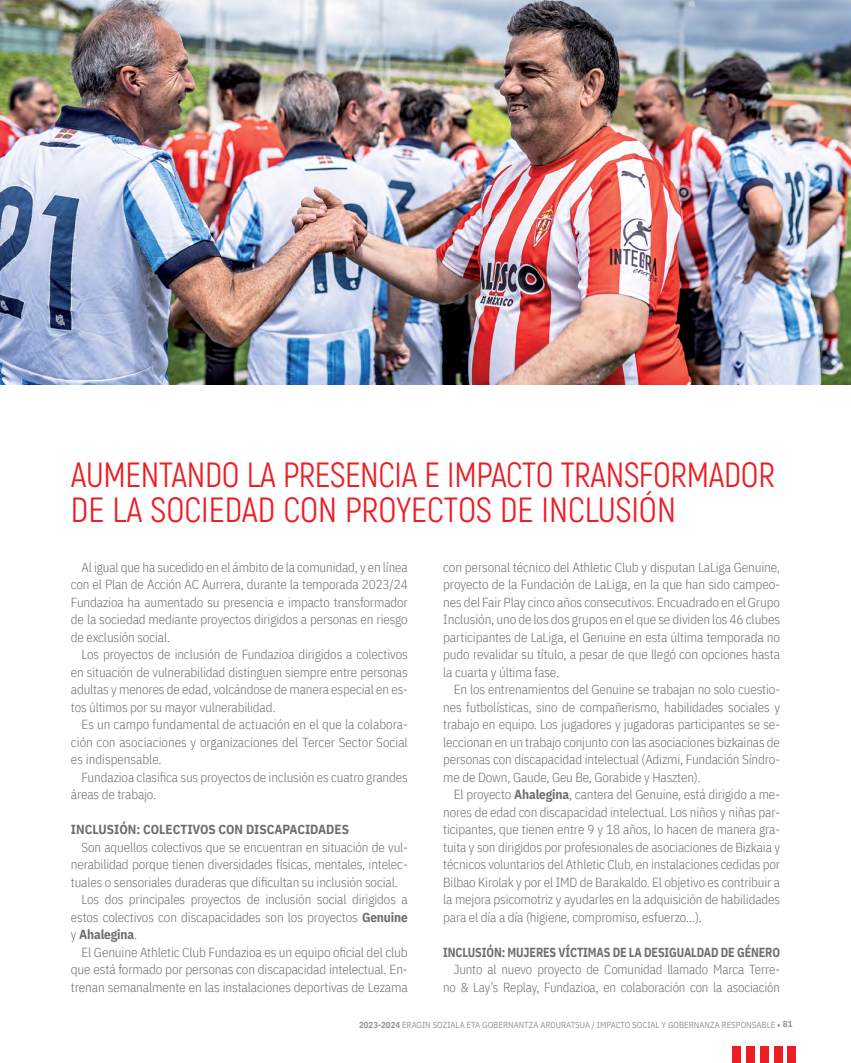
<style>
.page{position:relative;width:851px;height:1063px;background:#fff}
.page>*{position:absolute;margin:0;border:0;box-sizing:border-box;transform-origin:0 0}
.t1{font:35px "Akrobat";letter-spacing:-.005em;color:#ed1d24}
.t2{font:300 13.12px/17.5px "IBM Plex Sans Cond";letter-spacing:-.01em;color:#6d6e71;text-align:justify}
.t3{font:700 13.12px "IBM Plex Sans Cond";letter-spacing:-.01em;color:#6d6e71}
.t4{font:700 13.12px "IBM Plex Sans Cond";letter-spacing:-.01em;color:#6d6e71;scale:.91 1}
.t5{font:8.75px "IBM Plex Sans Cond";color:#939598}
.s1{font-weight:700}
.s2{font-weight:300}
</style>
<div class="page">
<div style="left:787px;top:1046px;width:8px;height:17px;background:#ed1d24"></div>
<div style="left:773px;top:1046px;width:9px;height:17px;background:#ed1d24"></div>
<div style="left:760px;top:1046px;width:8px;height:17px;background:#ed1d24"></div>
<div style="left:746px;top:1046px;width:8px;height:17px;background:#ed1d24"></div>
<div style="left:732px;top:1046px;width:8px;height:17px;background:#ed1d24"></div>
<img style="left:0;top:0;width:850px;height:385px">
<h1 class="t1" style="left:71px;top:454px;width:72px">AUMENTANDO</h1>
<h1 class="t1" style="left:247px;top:454px;width:53px">LA PRESEN</h1>
<h1 class="t1" style="left:378px;top:454px;width:199px">CIA EIMPACTO TRANSFOR</h1>
<h1 class="t1" style="left:686px;top:454px;width:40px">MADOR</h1>
<h1 class="t1" style="left:71px;top:489px;width:146px">DE LASOCIEDAD</h1>
<h1 class="t1" style="left:283px;top:489px;width:317px">CON PROYECTOS DE INCLUSIÓN</h1>
<p class="t2" style="left:71px;top:557px;width:338px;text-indent:11px">Al igual que ha sucedido en el ámbito de la comunidad, y en línea con el Plan de Acción AC Aurrera, durante la temporada 2023/24<br>Fundazioa ha aumentado su presencia e impacto transformador de la sociedad mediante proyectos dirigidos a personas en riesgo de exclusión social.</p>
<p class="t2" style="left:71px;top:645px;width:338px;text-indent:11px">Los proyectos de inclusión de Fundazioa dirigidos a colectivos en situación de vulnerabilidad distinguen siempre entre personas adultas y menores de edad, volcándose de manera especial en es&shy;tos últimos por su mayor vulnerabilidad.</p>
<p class="t2" style="left:71px;top:715px;width:338px;text-indent:11px">Es un campo fundamental de actuación en el que la colabora&shy;ción con asociaciones y organizaciones del Tercer Sector Social es indispensable.</p>
<p class="t2" style="left:71px;top:767px;width:338px;text-indent:11px">Fundazioa clasifica sus proyectos de inclusión es cuatro grandes áreas de trabajo.</p>
<p class="t3" style="left:71px;top:819px;width:14px">INCLUSI</p>
<p class="t3" style="left:119px;top:819px;width:40px">ÓN: COLECTIVOS</p>
<p class="t3" style="left:218px;top:819px;width:9px">CON</p>
<p class="t3" style="left:246px;top:819px;width:9px">DISCAPACIDADES</p>
<p class="t2" style="left:81px;top:837px;width:327px">Son aquellos colectivos que se encuentran en situación de vul-</p>
<p class="t2" style="left:71px;top:855px;width:338px">nerabilidad porque tienen diversidades físicas, mentales, intelec-</p>
<p class="t2" style="left:71px;top:872px;width:328px">tuales o sensoriales duraderas que dificultan su inclusión social.</p>
<p class="t2" style="left:81px;top:890px;width:327px">Los dos principales proyectos de inclusión social dirigidos a</p>
<p class="t2" style="left:71px;top:907px;width:338px">estos colectivos con discapacidades son los proyectos <span class="s1">GENUINE</span></p>
<p class="t3" style="left:71px;top:924px;width:68px"><span class="s2">y</span> AHALEGINA<span class="s2">.</span></p>
<p class="t2" style="left:81px;top:942px;width:327px">El Genuine Athletic Club Fundazioa es un equipo oficial del club</p>
<p class="t2" style="left:71px;top:960px;width:338px">que está formado por personas con discapacidad intelectual. En-</p>
<p class="t2" style="left:71px;top:977px;width:338px">trenan semanalmente en las instalaciones deportivas de Lezama</p>
<p class="t2" style="left:443px;top:557px;width:338px">con personal técnico del Athletic Club y disputan LaLiga Genuine, proyecto de la Fundación de LaLiga, en la que han sido campeo&shy;nes del Fair Play cinco años consecutivos. Encuadrado en el Grupo Inclusión, uno de los dos grupos en el que se dividen los 46 clubes participantes de LaLiga, el Genuine en esta última temporada no pudo revalidar su título, a pesar de que llegó con opciones hasta la cuarta y última fase.</p>
<p class="t2" style="left:443px;top:680px;width:338px;text-indent:11px">En los entrenamientos del Genuine se trabajan no solo cuestio&shy;nes futbolísticas, sino de compañerismo, habilidades sociales y trabajo en equipo. Los jugadores y jugadoras participantes se se&shy;leccionan en un trabajo conjunto con las asociaciones bizkainas de personas con discapacidad intelectual (Adizmi, Fundación Síndro&shy;me de Down, Gaude, Geu Be, Gorabide y Haszten).</p>
<p class="t2" style="left:443px;top:785px;width:338px;text-indent:11px">El proyecto <span class="s1">AHALEGINA</span>, cantera del Genuine, está dirigido a me&shy;nores de edad con discapacidad intelectual. Los niños y niñas par&shy;ticipantes, que tienen entre 9 y 18 años, lo hacen de manera gra&shy;tuita y son dirigidos por profesionales de asociaciones de Bizkaia y técnicos voluntarios del Athletic Club, en instalaciones cedidas por Bilbao Kirolak y por el IMD de Barakaldo. El objetivo es contribuir a la mejora psicomotriz y ayudarles en la adquisición de habilidades para el día a día (higiene, compromiso, esfuerzo…).</p>
<p class="t4" style="left:443px;top:942px;width:13px">INCLUSI</p>
<p class="t4" style="left:486px;top:942px;width:32px">ÓN: MUJERES</p>
<p class="t4" style="left:558px;top:942px;width:8px">VÍCTI</p>
<p class="t4" style="left:587px;top:942px;width:71px">MASDELADESIGUALDAD</p>
<p class="t4" style="left:720px;top:942px;width:42px">DE GÉNERO</p>
<p class="t2" style="left:443px;top:960px;width:338px;text-align:right">Junto al nuevo proyecto de Comunidad llamado Marca Terre&shy;no &amp; Lay’s Replay, Fundazioa, en colaboración con la asociación</p>
<p class="t5" style="left:359px;top:1018px;width:434px"><span class="s1">2023-2024</span> ERAGIN SOZIALA ETA GOBERNANTZA ARDURATSUA / IMPACTO SOCIAL Y GOBERNANZA RESPONSABLE <span class="s1">• 81</span></p>
</div>
